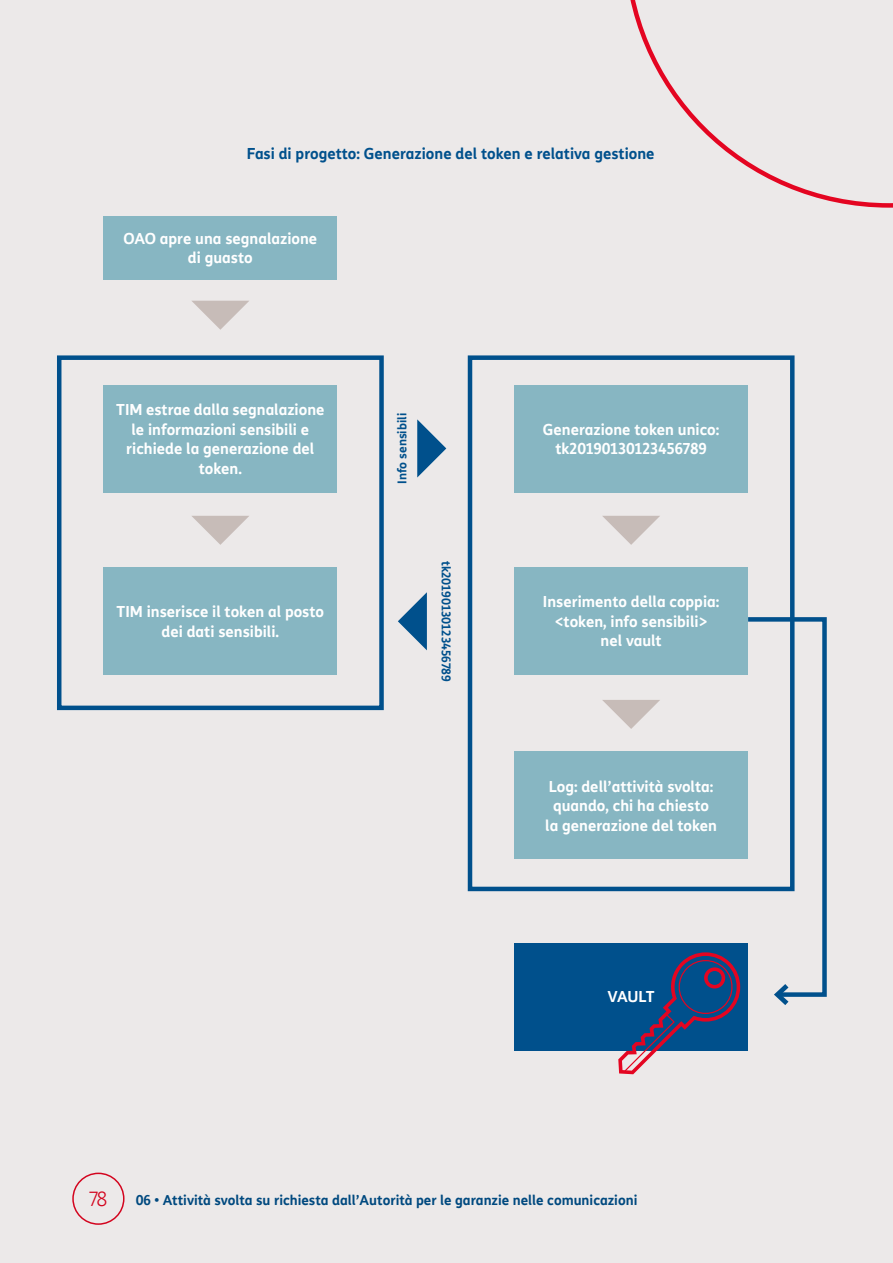
<style>
.page{position:relative;width:893px;height:1263px;background:#ece9e9}
.page>*{position:absolute;margin:0;border:0;box-sizing:border-box;transform-origin:0 0}
.t1{font:300 19.5px "TIM Sans";color:#e40521}
.t2{font:700 15px/19.5px "TIM Sans";color:#fff;text-align:center}
.t3{font:700 15px "TIM Sans";color:#00508c}
.t4{font:700 13.5px "TIM Sans";color:#00508c}
.t5{font:700 12px "TIM Sans";color:#00508c}
</style>
<div class="page">
<div style="left:103px;top:216px;width:234px;height:64px;background:#87b6c2"></div>
<svg style="left:192px;top:301px;width:57px;height:29px"></svg>
<svg style="left:417px;top:419px;width:29px;height:58px"></svg>
<svg style="left:398px;top:592px;width:29px;height:58px"></svg>
<svg style="left:192px;top:516px;width:57px;height:29px"></svg>
<svg style="left:602px;top:516px;width:58px;height:29px"></svg>
<div style="left:103px;top:385px;width:234px;height:107px;background:#87b6c2"></div>
<div style="left:514px;top:385px;width:234px;height:107px;background:#87b6c2"></div>
<div style="left:103px;top:568px;width:234px;height:107px;background:#87b6c2"></div>
<div style="left:514px;top:568px;width:234px;height:107px;background:#87b6c2"></div>
<div style="left:514px;top:752px;width:234px;height:107px;background:#87b6c2"></div>
<div style="left:514px;top:943px;width:234px;height:107px;background:#00508c"></div>
<svg style="left:630px;top:0;width:263px;height:208px"></svg>
<div style="left:57px;top:355px;width:327px;height:355px;border:4px solid #00508c"></div>
<div style="left:468px;top:355px;width:326px;height:536px;border:4px solid #00508c"></div>
<svg style="left:602px;top:615px;width:225px;height:459px"></svg>
<p class="t3" style="left:247px;top:142px;width:409px">Fasi di progetto: Generazione del token e relativa gestione</p>
<p class="t2" style="left:123px;top:228px;width:195px">OAO apre una segnalazione di guasto</p>
<p class="t2" style="left:116px;top:399px;width:210px">TIM estrae dalla segnalazione le informazioni sensibili e richiede la generazione del token.</p>
<p class="t5" style="left:393px;top:484px;width:72px;rotate:-90deg">Info sensibili</p>
<p class="t2" style="left:543px;top:419px;width:178px">Generazione token unico: tk20190130123456789</p>
<p class="t5" style="left:455px;top:561px;width:122px;rotate:90deg">tk20190130123456789</p>
<p class="t2" style="left:117px;top:601px;width:209px">TIM inserisce il token al posto dei dati sensibili.</p>
<p class="t2" style="left:543px;top:592px;width:178px">Inserimento della coppia: &lt;token, info sensibili&gt; nel vault</p>
<p class="t2" style="left:545px;top:776px;width:173px">Log: dell’attività svolta: quando, chi ha chiesto la generazione del token</p>
<p class="t2" style="left:607px;top:986px;width:49px">VAULT</p>
<h1 class="t1" style="left:89px;top:1186px;width:20px">78</h1>
<p class="t4" style="left:136px;top:1190px;width:503px">06 • Attività svolta su richiesta dall’Autorità per le garanzie nelle comunicazioni</p>
</div>
